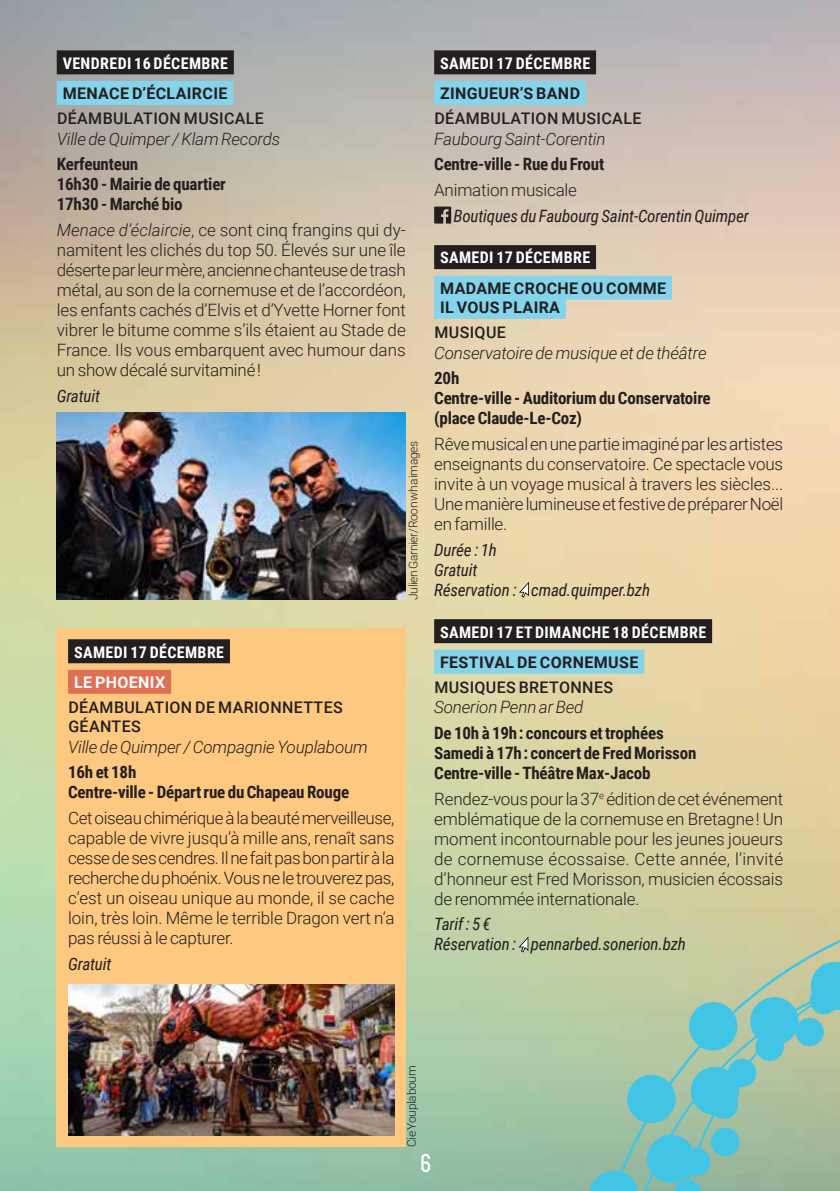
<style>
.page{position:relative;width:840px;height:1191px;background:#fff}
.page>*{position:absolute;margin:0;border:0;box-sizing:border-box;transform-origin:0 0}
.t1{font:700 24px "Rex";color:#fff}
.t2{font:300 17px/20px "Roboto";letter-spacing:-.01em;color:#231f20;text-align:justify}
.t3{font:700 17px/20px "Roboto Condensed";letter-spacing:-.01em;color:#231f20}
.t4{font:italic 17px/20px "Roboto Condensed";letter-spacing:-.01em;color:#231f20}
.t5{font:italic 300 17px "Roboto";letter-spacing:-.01em;color:#231f20}
.t6{font:500 16px/19.2px "Roboto";letter-spacing:.025em;color:#231f20}
.t7{font:700 16px "Roboto Condensed";letter-spacing:.025em;color:#fff}
.t8{font:700 16px/19.2px "Roboto";letter-spacing:.025em;color:#231f20}
.t9{font:700 16px "Roboto";letter-spacing:.025em;color:#fff}
.t10{font:300 12px "Roboto";letter-spacing:-.025em;color:#231f20}
.s1{font-style:italic}
</style>
<div class="page">
<img style="left:0;top:0;width:839px;height:1191px">
<div style="left:434px;top:50px;width:161px;height:24px;background:#231f20"></div>
<div style="left:434px;top:81px;width:151px;height:24px;background:#84d4ec"></div>
<div style="left:434px;top:245px;width:161px;height:24px;background:#231f20"></div>
<div style="left:434px;top:276px;width:237px;height:24px;background:#84d4ec"></div>
<div style="left:434px;top:295px;width:131px;height:24px;background:#84d4ec"></div>
<div style="left:434px;top:619px;width:277px;height:24px;background:#231f20"></div>
<div style="left:434px;top:649px;width:210px;height:24px;background:#84d4ec"></div>
<svg style="left:434px;top:207px;width:17px;height:17px"></svg>
<svg style="left:518px;top:582px;width:10px;height:15px"></svg>
<svg style="left:518px;top:936px;width:10px;height:16px"></svg>
<svg style="left:585px;top:898px;width:254px;height:293px;background:#9ec5ad"></svg>
<div style="left:57px;top:50px;width:177px;height:24px;background:#231f20"></div>
<div style="left:57px;top:81px;width:176px;height:24px;background:#84d4ec"></div>
<img style="left:57px;top:413px;width:348px;height:187px">
<div style="left:57px;top:628px;width:348px;height:519px;background:#fdc880"></div>
<div style="left:68px;top:639px;width:162px;height:24px;background:#231f20"></div>
<div style="left:68px;top:670px;width:103px;height:24px;background:#df7053"></div>
<img style="left:68px;top:984px;width:326px;height:151px">
<p class="t7" style="left:63px;top:52px;width:167px">VENDREDI 16 DÉCEMBRE</p>
<p class="t8" style="left:63px;top:83px;width:166px">MENACE D’ÉCLAIRCIE</p>
<p class="t6" style="left:57px;top:108px;width:208px">DÉAMBULATION MUSICALE</p>
<p class="t5" style="left:57px;top:127px;width:225px">Ville de Quimper / Klam Records</p>
<p class="t3" style="left:57px;top:153px;width:170px">Kerfeunteun<br>16h30 - Mairie de quartier<br>17h30 - Marché bio</p>
<p class="t2" style="left:57px;top:219px;width:350px"><span class="s1">Menace d’éclaircie</span>, ce sont cinq frangins qui dy&shy;namitent les clichés du top 50. Élevés sur une île déserte par leur mère, ancienne chanteuse de trash métal, au son de la cornemuse et de l’accordéon, les enfants cachés d’Elvis et d’Yvette Horner font vibrer le bitume comme s’ils étaient au Stade de France. Ils vous embarquent avec humour dans un show décalé survitaminé !</p>
<p class="t4" style="left:57px;top:385px;width:45px">Gratuit</p>
<p class="t10" style="left:405px;top:600px;width:161px;rotate:-90deg">Julien Garnier/Roon wha images</p>
<p class="t7" style="left:74px;top:640px;width:151px">SAMEDI 17 DÉCEMBRE</p>
<p class="t9" style="left:74px;top:671px;width:93px">LE PHOENIX</p>
<p class="t6" style="left:68px;top:697px;width:276px">DÉAMBULATION DE MARIONNETTES<br>GÉANTES</p>
<p class="t5" style="left:68px;top:734px;width:301px">Ville de Quimper / Compagnie Youplaboum</p>
<p class="t3" style="left:68px;top:761px;width:282px">16h et 18h<br>Centre-ville - Départ rue du Chapeau Rouge</p>
<p class="t2" style="left:68px;top:807px;width:328px">Cet oiseau chimérique à la beauté merveilleuse, capable de vivre jusqu’à mille ans, renaît sans cesse de ses cendres. Il ne fait pas bon partir à la recherche du phoénix. Vous ne le trouverez pas, c’est un oiseau unique au monde, il se cache loin, très loin. Même le terrible Dragon vert n’a pas réussi à le capturer.</p>
<p class="t4" style="left:68px;top:953px;width:45px">Gratuit</p>
<p class="t7" style="left:440px;top:52px;width:151px">SAMEDI 17 DÉCEMBRE</p>
<p class="t8" style="left:440px;top:83px;width:141px">ZINGUEUR’S BAND</p>
<p class="t6" style="left:434px;top:108px;width:208px">DÉAMBULATION MUSICALE</p>
<p class="t5" style="left:434px;top:127px;width:173px">Faubourg Saint-Corentin</p>
<p class="t3" style="left:434px;top:153px;width:171px">Centre-ville - Rue du Frout</p>
<p class="t2" style="left:434px;top:179px;width:144px">Animation musicale</p>
<p class="t4" style="left:453px;top:205px;width:297px">Boutiques du Faubourg Saint-Corentin Quimper</p>
<p class="t7" style="left:440px;top:246px;width:151px">SAMEDI 17 DÉCEMBRE</p>
<p class="t8" style="left:440px;top:278px;width:227px">MADAME CROCHE OU COMME<br>IL VOUS PLAIRA</p>
<p class="t6" style="left:434px;top:322px;width:73px">MUSIQUE</p>
<p class="t5" style="left:434px;top:340px;width:274px">Conservatoire de musique et de théâtre</p>
<p class="t3" style="left:434px;top:367px;width:278px">20h<br>Centre-ville - Auditorium du Conservatoire (place Claude-Le-Coz)</p>
<p class="t2" style="left:434px;top:433px;width:350px">Rêve musical en une partie imaginé par les artistes enseignants du conservatoire. Ce spectacle vous invite à un voyage musical à travers les siècles...<br>Une manière lumineuse et festive de préparer Noël en famille.</p>
<p class="t4" style="left:434px;top:539px;width:217px">Durée : 1h<br>Gratuit<br>Réservation : cmad.quimper.bzh</p>
<p class="t7" style="left:440px;top:620px;width:267px">SAMEDI 17 ET DIMANCHE 18 DÉCEMBRE</p>
<p class="t8" style="left:440px;top:652px;width:200px">FESTIVAL DE CORNEMUSE</p>
<p class="t6" style="left:434px;top:677px;width:180px">MUSIQUES BRETONNES</p>
<p class="t5" style="left:434px;top:695px;width:151px">Sonerion Penn ar Bed</p>
<p class="t3" style="left:434px;top:722px;width:263px">De 10h à 19h : concours et trophées<br>Samedi à 17h : concert de Fred Morisson<br>Centre-ville - Théâtre Max-Jacob</p>
<p class="t2" style="left:434px;top:788px;width:350px">Rendez-vous pour la 37<sup>e</sup> édition de cet événement emblématique de la cornemuse en Bretagne ! Un moment incontournable pour les jeunes joueurs de cornemuse écossaise. Cette année, l’invité d’honneur est Fred Morisson, musicien écossais de renommée internationale.</p>
<p class="t4" style="left:434px;top:913px;width:253px">Tarif : 5 €<br>Réservation : pennarbed.sonerion.bzh</p>
<p class="t10" style="left:403px;top:1147px;width:83px;rotate:-90deg">Cie Youplaboum</p>
<h1 class="t1" style="left:419px;top:1147px;width:13px">6</h1>
</div>
